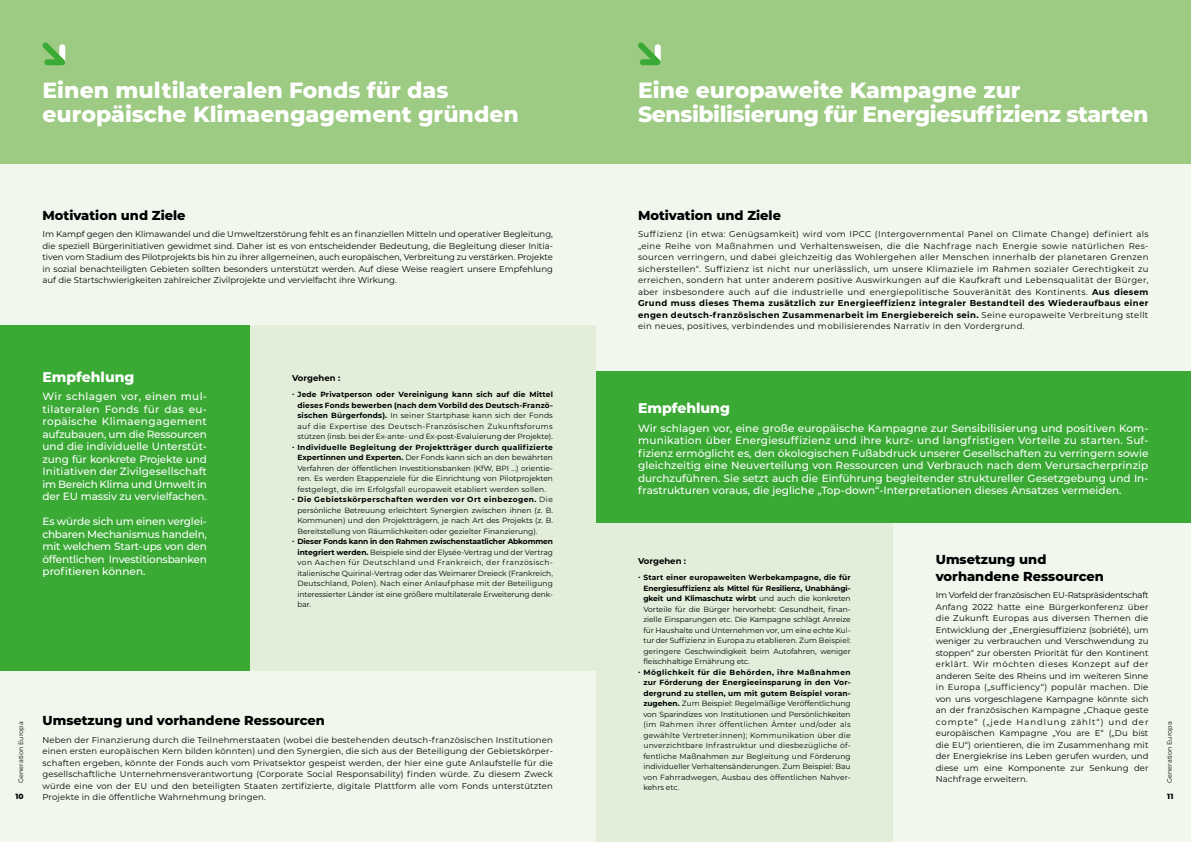
<style>
.page{position:relative;width:1191px;height:842px;background:#fff}
.page>*{position:absolute;margin:0;border:0;box-sizing:border-box;transform-origin:0 0}
.t1{font:800 22px/24px "Montserrat";letter-spacing:-.02em;color:#fff}
.t2{font:800 22px/24px "Montserrat";color:#fff}
.t3{font:800 14px "Montserrat";color:#fff}
.t4{font:800 13px/17px "Montserrat";color:#000}
.t5{font:500 10.5px/12.5px "Montserrat";letter-spacing:-.01em;color:#fff;text-align:justify}
.t6{font:8.5px/11.5px "Montserrat";letter-spacing:.01em;color:#000;text-align:justify}
.t7{font:700 8.5px "Montserrat";color:#000}
.t8{font:7.5px/10.5px "Montserrat";color:#000;text-align:justify}
.t9{font:7.5px "Montserrat";letter-spacing:.02em;color:#000}
.t10{font:700 7.5px "Montserrat";letter-spacing:.04em;color:#000}
.t11{font:700 7.5px "Montserrat";letter-spacing:.06em;color:#000}
.t12{font:800 7.5px "Montserrat";color:#000}
.t13{font:6.5px "Montserrat";color:#000}
.s1{font-weight:700}
.s2{font-weight:400}
</style>
<div class="page">
<div style="left:595px;top:0;width:596px;height:164px;background:#9ecb84"></div>
<div style="left:595px;top:164px;width:596px;height:208px;background:#f1f7ed"></div>
<div style="left:893px;top:523px;width:298px;height:319px;background:#f1f7ed"></div>
<div style="left:595px;top:523px;width:298px;height:319px;background:#e2eeda"></div>
<div style="left:595px;top:372px;width:596px;height:151px;background:#3aaa35"></div>
<div style="left:0;top:0;width:595px;height:164px;background:#9ecb84"></div>
<div style="left:0;top:164px;width:595px;height:162px;background:#f1f7ed"></div>
<div style="left:0;top:670px;width:595px;height:172px;background:#f1f7ed"></div>
<div style="left:249px;top:326px;width:346px;height:345px;background:#e2eeda"></div>
<div style="left:0;top:326px;width:249px;height:345px;background:#3aaa35"></div>
<svg style="left:638px;top:42px;width:23px;height:23px"></svg>
<svg style="left:42px;top:42px;width:24px;height:23px"></svg>
<h1 class="t2" style="left:43px;top:77px;width:478px">Einen multilateralen Fonds für das europäische Klimaengagement gründen</h1>
<h3 class="t4" style="left:43px;top:206px;width:144px">Motivation und Ziele</h3>
<p class="t6" style="left:43px;top:228px;width:512px">Im Kampf gegen den Klimawandel und die Umweltzerstörung fehlt es an finanziellen Mitteln und operativer Begleitung, die speziell Bürgerinitiativen gewidmet sind. Daher ist es von entscheidender Bedeutung, die Begleitung dieser Initia&shy;tiven vom Stadium des Pilotprojekts bis hin zu ihrer allgemeinen, auch europäischen, Verbreitung zu verstärken. Projekte in sozial benachteiligten Gebieten sollten besonders unterstützt werden. Auf diese Weise reagiert unsere Empfehlung auf die Startschwierigkeiten zahlreicher Zivilprojekte und vervielfacht ihre Wirkung.</p>
<h1 class="t1" style="left:638px;top:77px;width:512px">Eine europaweite Kampagne zur<br>Sensibilisierung für Energiesuffizienz starten</h1>
<h3 class="t4" style="left:638px;top:206px;width:144px">Motivation und Ziele</h3>
<p class="t6" style="left:638px;top:228px;width:512px">Suffizienz (in etwa: Genügsamkeit) wird vom IPCC (Intergovernmental Panel on Climate Change) definiert als „eine Reihe von Maßnahmen und Verhaltensweisen, die die Nachfrage nach Energie sowie natürlichen Res&shy;sourcen verringern, und dabei gleichzeitig das Wohlergehen aller Menschen innerhalb der planetaren Grenzen sicherstellen“. Suffizienz ist nicht nur unerlässlich, um unsere Klimaziele im Rahmen sozialer Gerechtigkeit zu erreichen, sondern hat unter anderem positive Auswirkungen auf die Kaufkraft und Lebensqualität der Bürger, aber insbesondere auch auf die industrielle und energiepolitische Souveränität des Kontinents. <span class="s1">Aus diesem Grund muss dieses Thema zusätzlich zur Energieeffizienz integraler Bestandteil des Wiederaufbaus einer engen deutsch-französischen Zusammenarbeit im Energiebereich sein.</span> Seine europaweite Verbreitung stellt ein neues, positives, verbindendes und mobilisierendes Narrativ in den Vordergrund.</p>
<h2 class="t3" style="left:43px;top:366px;width:93px">Empfehlung</h2>
<p class="t5" style="left:43px;top:390px;width:166px">Wir schlagen vor, einen mul&shy;tilateralen Fonds für das eu&shy;ropäische Klimaengagement aufzubauen, um die Ressourcen und die individuelle Unterstüt&shy;zung für konkrete Projekte und Initiativen der Zivilgesellschaft im Bereich Klima und Umwelt in der EU massiv zu vervielfachen.</p>
<p class="t5" style="left:43px;top:515px;width:166px">Es würde sich um einen verglei&shy;chbaren Mechanismus handeln, mit welchem Start-ups von den öffentlichen Investitionsbanken profitieren können.</p>
<p class="t7" style="left:292px;top:371px;width:50px">Vorgehen :</p>
<p class="t8" style="left:297px;top:389px;width:257px;text-indent:-5px"><span class="s1">∙ Jede Privatperson oder Vereinigung kann sich auf die Mittel dieses Fonds bewerben (nach dem Vorbild des Deutsch-Franzö&shy;sischen Bürgerfonds).</span> In seiner Startphase kann sich der Fonds auf die Expertise des Deutsch-Französischen Zukunftsforums stützen (insb. bei der Ex-ante- und Ex-post-Evaluierung der Projekte).</p>
<p class="t10" style="left:292px;top:442px;width:262px">∙ Individuelle Begleitung der Projektträger durch qualifizierte</p>
<p class="t8" style="left:297px;top:452px;width:257px"><span class="s1">Expertinnen und Experten.</span> Der Fonds kann sich an den bewährten</p>
<p class="t8" style="left:297px;top:462px;width:257px">Verfahren der öffentlichen Investitionsbanken (KfW, BPI ...) orientie-</p>
<p class="t8" style="left:297px;top:473px;width:257px">ren. Es werden Etappenziele für die Einrichtung von Pilotprojekten</p>
<p class="t9" style="left:297px;top:484px;width:250px">festgelegt, die im Erfolgsfall europaweit etabliert werden sollen.</p>
<p class="t11" style="left:292px;top:494px;width:262px">∙ Die Gebietskörperschaften werden vor Ort einbezogen. <span class="s2">Die</span></p>
<p class="t8" style="left:297px;top:504px;width:257px">persönliche Betreuung erleichtert Synergien zwischen ihnen (z. B.</p>
<p class="t8" style="left:297px;top:515px;width:257px">Kommunen) und den Projektträgern, je nach Art des Projekts (z. B.</p>
<p class="t8" style="left:297px;top:525px;width:241px">Bereitstellung von Räumlichkeiten oder gezielter Finanzierung).</p>
<p class="t8" style="left:297px;top:536px;width:257px;text-indent:-5px"><span class="s1">∙ Dieser Fonds kann in den Rahmen zwischenstaatlicher Abkommen integriert werden.</span> Beispiele sind der Elysée-Vertrag und der Vertrag von Aachen für Deutschland und Frankreich, der französisch&shy;italienische Quirinal-Vertrag oder das Weimarer Dreieck (Frankreich, Deutschland, Polen). Nach einer Anlaufphase mit der Beteiligung interessierter Länder ist eine größere multilaterale Erweiterung denk&shy;bar.</p>
<h2 class="t3" style="left:638px;top:398px;width:93px">Empfehlung</h2>
<p class="t5" style="left:638px;top:422px;width:512px">Wir schlagen vor, eine große europäische Kampagne zur Sensibilisierung und positiven Kom&shy;munikation über Energiesuffizienz und ihre kurz- und langfristigen Vorteile zu starten. Suf&shy;fizienz ermöglicht es, den ökologischen Fußabdruck unserer Gesellschaften zu verringern sowie gleichzeitig eine Neuverteilung von Ressourcen und Verbrauch nach dem Verursacherprinzip durchzuführen. Sie setzt auch die Einführung begleitender struktureller Gesetzgebung und In&shy;frastrukturen voraus, die jegliche „Top-down“-Interpretationen dieses Ansatzes vermeiden.</p>
<h3 class="t4" style="left:935px;top:550px;width:169px">Umsetzung und vorhandene Ressourcen</h3>
<p class="t6" style="left:935px;top:589px;width:214px">Im Vorfeld der französischen EU-Ratspräsidentschaft Anfang 2022 hatte eine Bürgerkonferenz über die Zukunft Europas aus diversen Themen die Entwicklung der „Energiesuffizienz (sobriété), um weniger zu verbrauchen und Verschwendung zu stoppen“ zur obersten Priorität für den Kontinent erklärt. Wir möchten dieses Konzept auf der anderen Seite des Rheins und im weiteren Sinne in Europa („sufficiency“) populär machen. Die von uns vorgeschlagene Kampagne könnte sich an der französischen Kampagne „Chaque geste compte“ („jede Handlung zählt“) und der europäischen Kampagne „You are E“ („Du bist die EU“) orientieren, die im Zusammenhang mit der Energiekrise ins Leben gerufen wurden, und diese um eine Komponente zur Senkung der Nachfrage erweitern.</p>
<p class="t7" style="left:638px;top:555px;width:50px">Vorgehen :</p>
<p class="t8" style="left:643px;top:572px;width:209px;text-indent:-5px"><span class="s1">∙ Start einer europaweiten Werbekampagne, die für Energiesuffizienz als Mittel für Resilienz, Unabhängi&shy;gkeit und Klimaschutz wirbt</span> und auch die konkreten Vorteile für die Bürger hervorhebt: Gesundheit, finan&shy;zielle Einsparungen etc. Die Kampagne schlägt Anreize für Haushalte und Unternehmen vor, um eine echte Kul&shy;tur der Suffizienz in Europa zu etablieren. Zum Beispiel: geringere Geschwindigkeit beim Autofahren, weniger fleischhaltige Ernährung etc.</p>
<p class="t8" style="left:643px;top:667px;width:209px;text-indent:-5px"><span class="s1">∙ Möglichkeit für die Behörden, ihre Maßnahmen zur Förderung der Energieeinsparung in den Vor&shy;dergrund zu stellen, um mit gutem Beispiel voran&shy;zugehen.</span> Zum Beispiel: Regelmäßige Veröffentlichung von Sparindizes von Institutionen und Persönlichkeiten (im Rahmen ihrer öffentlichen Ämter und/oder als gewählte Vertreter:innen); Kommunikation über die unverzichtbare Infrastruktur und diesbezügliche öf&shy;fentliche Maßnahmen zur Begleitung und Förderung individueller Verhaltensänderungen. Zum Beispiel: Bau von Fahrradwegen, Ausbau des öffentlichen Nahver&shy;kehrs etc.</p>
<h3 class="t4" style="left:43px;top:711px;width:284px">Umsetzung und vorhandene Ressourcen</h3>
<p class="t6" style="left:43px;top:733px;width:512px">Neben der Finanzierung durch die Teilnehmerstaaten (wobei die bestehenden deutsch-französischen Institutionen einen ersten europäischen Kern bilden könnten) und den Synergien, die sich aus der Beteiligung der Gebietskörper&shy;schaften ergeben, könnte der Fonds auch vom Privatsektor gespeist werden, der hier eine gute Anlaufstelle für die gesellschaftliche Unternehmensverantwortung (Corporate Social Responsability) finden würde. Zu diesem Zweck würde eine von der EU und den beteiligten Staaten zertifizierte, digitale Plattform alle vom Fonds unterstützten Projekte in die öffentliche Wahrnehmung bringen.</p>
<p class="t13" style="left:17px;top:783px;width:63px;rotate:-90deg">Generation Europa</p>
<p class="t13" style="left:1165px;top:783px;width:63px;rotate:-90deg">Generation Europa</p>
<p class="t12" style="left:16px;top:791px;width:10px">10</p>
<p class="t12" style="left:1167px;top:791px;width:8px">11</p>
</div>
